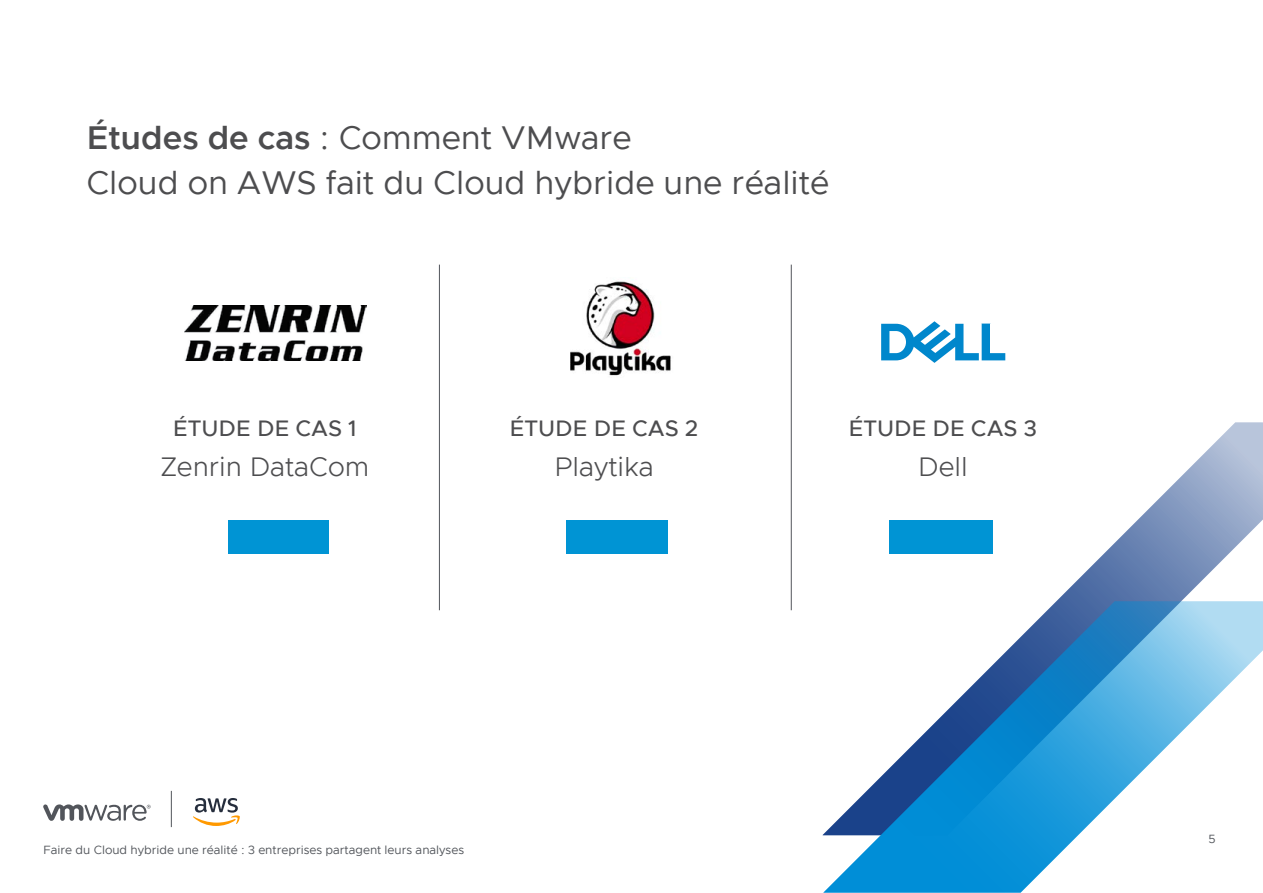
<style>
.page{position:relative;width:1263px;height:893px;background:#fff}
.page>*{position:absolute;margin:0;border:0;box-sizing:border-box;transform-origin:0 0}
.t1{font:33px/45px "Metropolis";color:#4d4d4f}
.t2{font:300 27px "Metropolis";color:#4d4d4f}
.t3{font:500 22.5px "Metropolis";color:#4d4d4f}
.t4{font:12px "Metropolis";color:#52555b}
.s1{font-weight:600}
</style>
<div class="page">
<svg style="left:822px;top:422px;width:441px;height:413px"></svg>
<svg style="left:823px;top:601px;width:440px;height:292px"></svg>
<div style="left:228px;top:520px;width:101px;height:34px;background:#0094d4"></div>
<div style="left:566px;top:520px;width:101px;height:34px;background:#0094d4"></div>
<div style="left:889px;top:520px;width:103px;height:34px;background:#0094d4"></div>
<img style="left:570px;top:281px;width:101px;height:95px">
<svg style="left:881px;top:321px;width:124px;height:42px"></svg>
<hr style="left:171px;top:791px;width:1px;height:36px;background:#52555b">
<svg style="left:43px;top:804px;width:108px;height:17px"></svg>
<svg style="left:193px;top:798px;width:47px;height:28px"></svg>
<img style="left:184px;top:305px;width:183px;height:56px">
<hr style="left:791px;top:265px;width:1px;height:345px;background:#52555b">
<hr style="left:439px;top:265px;width:1px;height:345px;background:#52555b">
<h1 class="t1" style="left:86px;top:115px;width:744px"><span class="s1">Études de cas</span> : Comment VMware<br>Cloud on AWS fait du Cloud hybride une réalité</h1>
<h3 class="t3" style="left:173px;top:414px;width:185px">ÉTUDE DE CAS 1</h3>
<h2 class="t2" style="left:161px;top:450px;width:210px">Zenrin DataCom</h2>
<h3 class="t3" style="left:510px;top:414px;width:190px">ÉTUDE DE CAS 2</h3>
<h2 class="t2" style="left:554px;top:450px;width:101px">Playtika</h2>
<h3 class="t3" style="left:848px;top:414px;width:190px">ÉTUDE DE CAS 3</h3>
<h2 class="t2" style="left:918px;top:450px;width:51px">Dell</h2>
<p class="t4" style="left:43px;top:843px;width:422px">Faire du Cloud hybride une réalité : 3 entreprises partagent leurs analyses</p>
<p class="t4" style="left:1208px;top:831px;width:9px">5</p>
</div>
